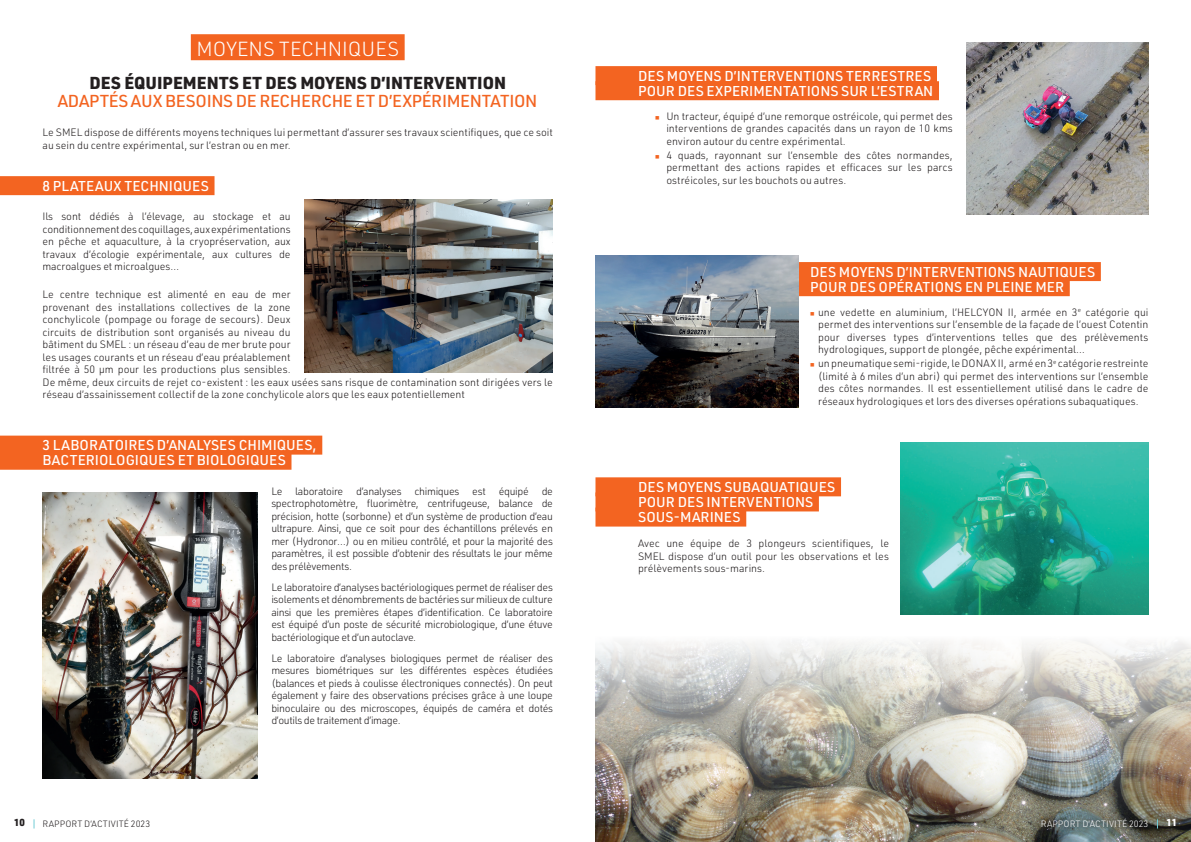
<style>
.page{position:relative;width:1191px;height:842px;background:#fff}
.page>*{position:absolute;margin:0;border:0;box-sizing:border-box;transform-origin:0 0}
.t1{font:300 20px "URWDIN";color:#fff}
.t2{font:500 17px "URWDIN";letter-spacing:-.02em;color:#f36421}
.t3{font:900 17px "URWDIN";color:#231f20}
.t4{font:500 14px/15.1px "URWDIN";color:#fff}
.t5{font:300 10.5px/12.5px "URWDIN";color:#231f20;text-align:justify}
.t6{font:900 10px "URWDIN";color:#231f20}
.t7{font:900 10px "URWDIN";color:#fff}
.t8{font:300 9px "URWDIN";letter-spacing:.01em;color:#231f20}
.t9{font:300 9px "URWDIN";letter-spacing:.01em;color:#fff}
</style>
<div class="page">
<div style="left:191px;top:34px;width:214px;height:26px;background:#f36421"></div>
<div style="left:0;top:176px;width:214px;height:19px;background:#f36421"></div>
<div style="left:0;top:436px;width:322px;height:19px;background:#f36421"></div>
<div style="left:0;top:451px;width:291px;height:19px;background:#f36421"></div>
<img style="left:595px;top:591px;width:596px;height:251px">
<img style="left:43px;top:492px;width:214px;height:286px">
<div style="left:595px;top:66px;width:342px;height:19px;background:#f36421"></div>
<div style="left:595px;top:81px;width:344px;height:19px;background:#f36421"></div>
<div style="left:767px;top:262px;width:333px;height:19px;background:#f36421"></div>
<div style="left:767px;top:277px;width:302px;height:19px;background:#f36421"></div>
<div style="left:595px;top:477px;width:246px;height:19px;background:#f36421"></div>
<div style="left:595px;top:492px;width:224px;height:19px;background:#f36421"></div>
<div style="left:595px;top:508px;width:151px;height:19px;background:#f36421"></div>
<img style="left:595px;top:255px;width:203px;height:152px">
<img style="left:900px;top:442px;width:248px;height:172px">
<img style="left:967px;top:43px;width:181px;height:172px">
<img style="left:305px;top:200px;width:248px;height:172px">
<svg style="left:1036px;top:814px;width:117px;height:18px"></svg>
<h1 class="t1" style="left:196px;top:36px;width:204px">MOYENS TECHNIQUES</h1>
<h2 class="t3" style="left:89px;top:71px;width:418px">DES ÉQUIPEMENTS ET DES MOYENS D’INTERVENTION</h2>
<h2 class="t2" style="left:58px;top:89px;width:481px">ADAPTÉS AUX BESOINS DE RECHERCHE ET D’EXPÉRIMENTATION</h2>
<p class="t5" style="left:43px;top:126px;width:512px">Le SMEL dispose de différents moyens techniques lui permettant d’assurer ses travaux scientifiques, que ce soit au sein du centre expérimental, sur l’estran ou en mer.</p>
<h3 class="t4" style="left:43px;top:178px;width:168px">8 PLATEAUX TECHNIQUES</h3>
<p class="t5" style="left:43px;top:210px;width:250px">Ils sont dédiés à l’élevage, au stockage et au conditionnement des coquillages, aux expérimentations en pêche et aquaculture, à la cryopréservation, aux travaux d’écologie expérimentale, aux cultures de macroalgues et microalgues…</p>
<p class="t5" style="left:43px;top:288px;width:512px;text-align:left">Le centre technique est alimenté en eau de mer<br>provenant des installations collectives de la zone<br>conchylicole (pompage ou forage de secours). Deux<br>circuits de distribution sont organisés au niveau du<br>bâtiment du SMEL : un réseau d’eau de mer brute pour<br>les usages courants et un réseau d’eau préalablement<br>filtrée à 50 µm pour les productions plus sensibles.<br>De même, deux circuits de rejet co-existent : les eaux usées sans risque de contamination sont dirigées vers le réseau d’assainissement collectif de la zone conchylicole alors que les eaux potentiellement</p>
<h3 class="t4" style="left:43px;top:437px;width:275px">3 LABORATOIRES D’ANALYSES CHIMIQUES,<br>BACTERIOLOGIQUES ET BIOLOGIQUES</h3>
<p class="t5" style="left:271px;top:485px;width:283px">Le laboratoire d’analyses chimiques est équipé de spectrophotomètre, fluorimètre, centrifugeuse, balance de précision, hotte (sorbonne) et d’un système de production d’eau ultrapure. Ainsi, que ce soit pour des échantillons prélevés en mer (Hydronor…) ou en milieu contrôlé, et pour la majorité des paramètres, il est possible d’obtenir des résultats le jour même des prélèvements.</p>
<p class="t5" style="left:271px;top:581px;width:283px">Le laboratoire d’analyses bactériologiques permet de réaliser des isolements et dénombrements de bactéries sur milieux de culture ainsi que les premières étapes d’identification. Ce laboratoire est équipé d’un poste de sécurité microbiologique, d’une étuve bactériologique et d’un autoclave.</p>
<p class="t5" style="left:271px;top:652px;width:283px">Le laboratoire d’analyses biologiques permet de réaliser des mesures biométriques sur les différentes espèces étudiées (balances et pieds à coulisse électroniques connectés). On peut également y faire des observations précises grâce à une loupe binoculaire ou des microscopes, équipés de caméra et dotés d’outils de traitement d’image.</p>
<p class="t6" style="left:14px;top:816px;width:12px">10</p>
<p class="t8" style="left:43px;top:818px;width:109px">RAPPORT D’ACTIVITÉ 2023</p>
<h3 class="t4" style="left:638px;top:68px;width:297px">DES MOYENS D’INTERVENTIONS TERRESTRES<br>POUR DES EXPERIMENTATIONS SUR L’ESTRAN</h3>
<p class="t5" style="left:666px;top:110px;width:288px">Un tracteur, équipé d’une remorque ostréicole, qui permet des interventions de grandes capacités dans un rayon de 10 kms environ autour du centre expérimental.</p>
<p class="t5" style="left:666px;top:148px;width:288px">4 quads, rayonnant sur l’ensemble des côtes normandes, permettant des actions rapides et efficaces sur les parcs ostréicoles, sur les bouchots ou autres.</p>
<h3 class="t4" style="left:810px;top:264px;width:287px">DES MOYENS D’INTERVENTIONS NAUTIQUES<br>POUR DES OPÉRATIONS EN PLEINE MER</h3>
<p class="t5" style="left:818px;top:305px;width:332px">une vedette en aluminium, l’HELCYON II, armée en 3<sup>e</sup> catégorie qui permet des interventions sur l’ensemble de la façade de l’ouest Cotentin pour diverses types d’interventions telles que des prélèvements hydrologiques, support de plongée, pêche expérimental…</p>
<p class="t5" style="left:818px;top:357px;width:332px">un pneumatique semi-rigide, le DONAX II, armé en 3<sup>e</sup> catégorie restreinte (limité à 6 miles d’un abri) qui permet des interventions sur l’ensemble des côtes normandes. Il est essentiellement utilisé dans le cadre de réseaux hydrologiques et lors des diverses opérations subaquatiques.</p>
<h3 class="t4" style="left:638px;top:479px;width:199px">DES MOYENS SUBAQUATIQUES<br>POUR DES INTERVENTIONS<br>SOUS-MARINES</h3>
<p class="t5" style="left:638px;top:537px;width:252px">Avec une équipe de 3 plongeurs scientifiques, le SMEL dispose d’un outil pour les observations et les prélèvements sous-marins.</p>
<p class="t9" style="left:1040px;top:818px;width:109px">RAPPORT D’ACTIVITÉ 2023</p>
<p class="t7" style="left:1166px;top:816px;width:12px">11</p>
</div>
